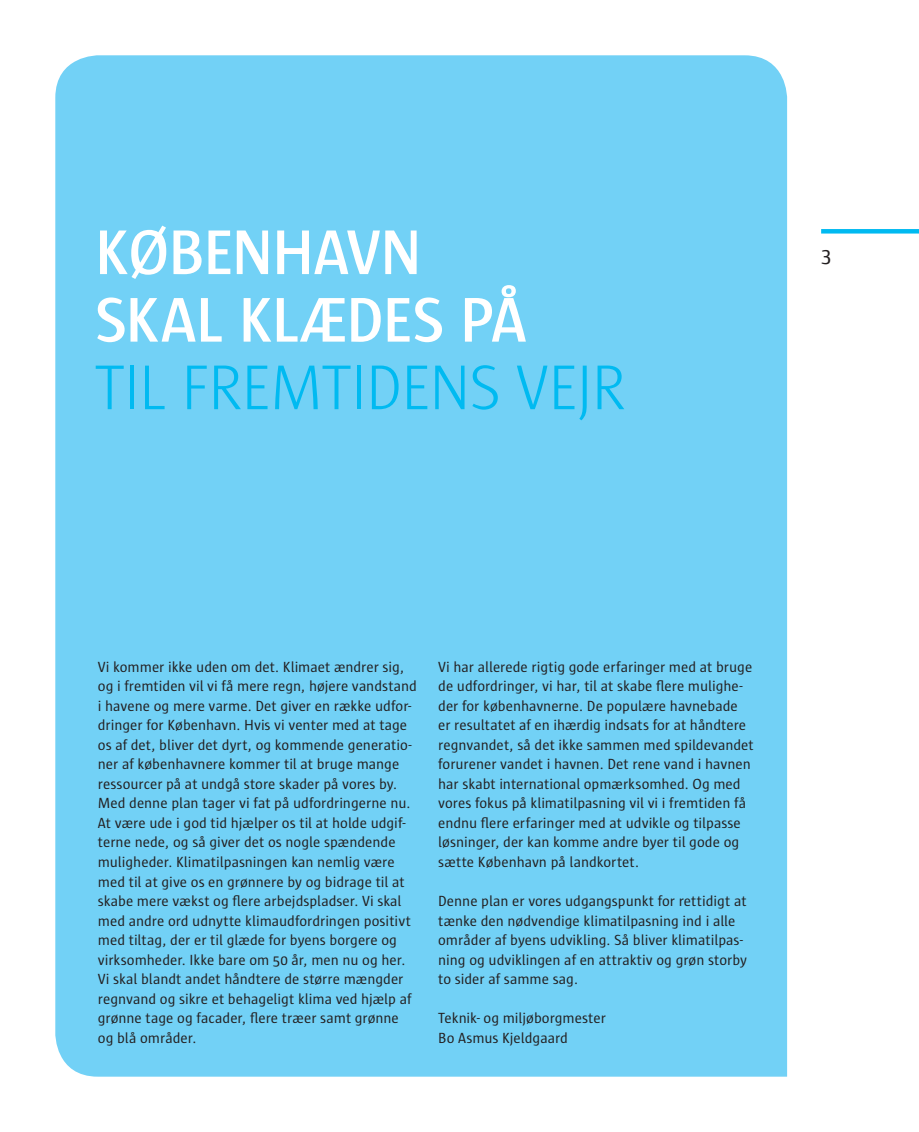
<style>
.page{position:relative;width:919px;height:1132px;background:#fff}
.page>*{position:absolute;margin:0;border:0;box-sizing:border-box;transform-origin:0 0}
.t1{font:600 64.5px/67.5px "Sun";letter-spacing:-.015em;color:#fff}
.t2{font:300 64.5px "Sun";letter-spacing:-.03em;color:#00baf1}
.t3{font:21px "Sun";color:#231f20}
.t4{font:15px/19.5px "Sun";color:#231f20}
</style>
<div class="page">
<hr style="left:821px;top:229px;width:97px;height:4px;background:#00baf1">
<div style="left:55px;top:55px;width:732px;height:1021px;background:#72d1f6"></div>
<h1 class="t1" style="left:95px;top:222px;width:433px">KØBENHAVN<br>SKAL KLÆDES PÅ</h1>
<h1 class="t2" style="left:95px;top:361px;width:532px">TIL FREMTIDENS VEJR</h1>
<h2 class="t3" style="left:821px;top:246px;width:12px">3</h2>
<p class="t4" style="left:98px;top:657px;width:320px">Vi kommer ikke uden om det. Klimaet ændrer sig, og i fremtiden vil vi få mere regn, højere vandstand i havene og mere varme. Det giver en række udfor&shy;dringer for København. Hvis vi venter med at tage os af det, bliver det dyrt, og kommende generatio&shy;ner af københavnere kommer til at bruge mange ressourcer på at undgå store skader på vores by.<br>Med denne plan tager vi fat på udfordringerne nu.<br>At være ude i god tid hjælper os til at holde udgif&shy;terne nede, og så giver det os nogle spændende muligheder. Klimatilpasningen kan nemlig være med til at give os en grønnere by og bidrage til at skabe mere vækst og flere arbejdspladser. Vi skal med andre ord udnytte klimaudfordringen positivt med tiltag, der er til glæde for byens borgere og virksomheder. Ikke bare om 50 år, men nu og her.<br>Vi skal blandt andet håndtere de større mængder regnvand og sikre et behageligt klima ved hjælp af grønne tage og facader, flere træer samt grønne og blå områder.</p>
<p class="t4" style="left:438px;top:657px;width:317px">Vi har allerede rigtig gode erfaringer med at bruge de udfordringer, vi har, til at skabe flere mulighe&shy;der for københavnerne. De populære havnebade er resultatet af en ihærdig indsats for at håndtere regnvandet, så det ikke sammen med spildevandet forurener vandet i havnen. Det rene vand i havnen har skabt international opmærksomhed. Og med vores fokus på klimatilpasning vil vi i fremtiden få endnu flere erfaringer med at udvikle og tilpasse løsninger, der kan komme andre byer til gode og sætte København på landkortet.</p>
<p class="t4" style="left:438px;top:891px;width:310px">Denne plan er vores udgangspunkt for rettidigt at tænke den nødvendige klimatilpasning ind i alle områder af byens udvikling. Så bliver klimatilpas&shy;ning og udviklingen af en attraktiv og grøn storby to sider af samme sag.</p>
<p class="t4" style="left:438px;top:1008px;width:169px">Teknik- og miljøborgmester<br>Bo Asmus Kjeldgaard</p>
</div>
